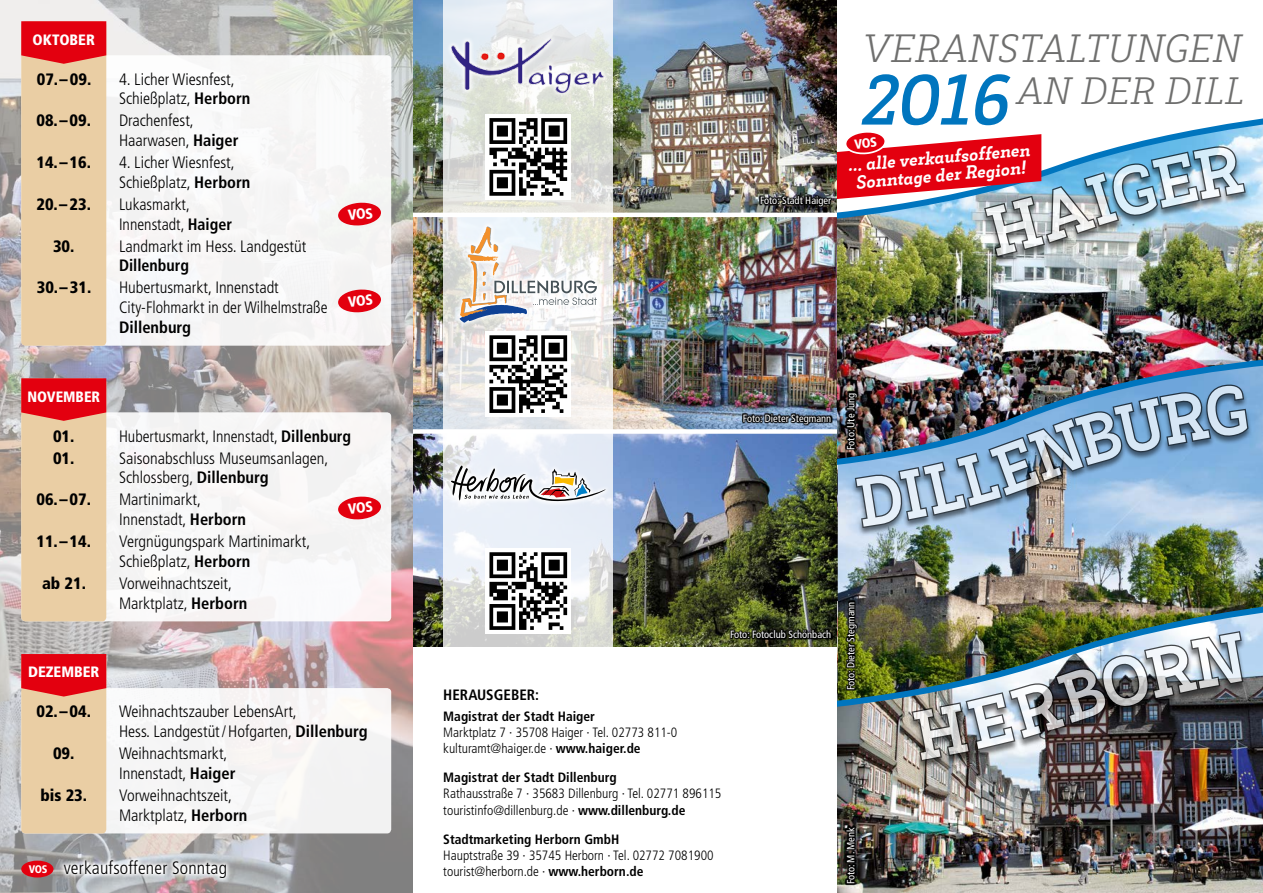
<style>
.page{position:relative;width:1263px;height:893px;background:#fff}
.page>*{position:absolute;margin:0;border:0;box-sizing:border-box;transform-origin:0 0}
.t1{font:italic 300 37.8px "Decour";color:#6f6f6e}
.t2{font:italic 300 36.45px "Decour";color:#6f6f6e}
.t3{font:italic 900 18px/18px "Decour";color:#fff;text-align:center}
.t4{font:300 condensed 18px "Frutiger";letter-spacing:.01em;color:#000}
.t5{font:300 condensed 16.5px/19.8px "Frutiger";color:#000}
.t6{font:900 condensed 16.5px "Frutiger";color:#000}
.t7{font:700 condensed 16.5px "Frutiger";color:#000}
.t8{font:900 condensed 15px "Frutiger";color:#fff}
.t9{font:700 condensed 15px "Frutiger";color:#000}
.t10{font:300 condensed 13.5px/16.2px "Frutiger";color:#000}
.t11{font:700 condensed 13.5px "Frutiger";color:#000}
.t12{font:condensed 10.5px "Frutiger";color:#fff}
.s1{font-weight:700}
.s2{font-weight:900;font-size:10.95px;color:#fff}
.s3{font-weight:700;font-size:67.95px;color:#0075be}
</style>
<div class="page">
<img style="left:412px;top:0;width:426px;height:213px">
<img style="left:412px;top:434px;width:426px;height:212px">
<img style="left:412px;top:218px;width:426px;height:211px">
<div style="left:391px;top:213px;width:468px;height:221px;border:4px solid #fff"></div>
<img style="left:0;top:0;width:412px;height:893px">
<img style="left:838px;top:717px;width:425px;height:176px">
<img style="left:838px;top:229px;width:425px;height:120px">
<img style="left:838px;top:349px;width:425px;height:368px">
<div style="left:907px;top:631px;width:340px;height:139px;background:#000;opacity:.75"></div>
<svg style="left:1188px;top:118px;width:75px;height:111px"></svg>
<div style="left:979px;top:146px;width:270px;height:120px;background:#000;opacity:.75"></div>
<div style="left:850px;top:384px;width:403px;height:153px;background:#000;opacity:.75"></div>
<div style="left:21px;top:688px;width:370px;height:145px;background:#f6f5f5;border-radius:4px"></div>
<div style="left:21px;top:654px;width:85px;height:179px;background:#eacea4;border-radius:4px"></div>
<svg style="left:21px;top:654px;width:85px;height:42px"></svg>
<div style="left:21px;top:412px;width:370px;height:209px;background:#f7f6f6;border-radius:4px"></div>
<div style="left:21px;top:378px;width:85px;height:243px;background:#eacea4;border-radius:4px"></div>
<svg style="left:21px;top:378px;width:85px;height:43px"></svg>
<svg style="left:443px;top:0;width:170px;height:647px"></svg>
<svg style="left:454px;top:221px;width:148px;height:107px"></svg>
<svg style="left:460px;top:226px;width:137px;height:97px"></svg>
<svg style="left:445px;top:460px;width:166px;height:47px;fill:#eaeff8"></svg>
<svg style="left:451px;top:466px;width:155px;height:36px"></svg>
<div style="left:486px;top:549px;width:85px;height:85px;background:#fff"></div>
<svg style="left:489px;top:552px;width:78px;height:78px"></svg>
<div style="left:486px;top:332px;width:85px;height:85px;background:#fff"></div>
<svg style="left:489px;top:335px;width:78px;height:78px"></svg>
<div style="left:486px;top:114px;width:85px;height:85px;background:#fff"></div>
<svg style="left:489px;top:118px;width:78px;height:78px"></svg>
<svg style="left:742px;top:413px;width:91px;height:13px"></svg>
<svg style="left:759px;top:195px;width:74px;height:13px"></svg>
<svg style="left:845px;top:600px;width:13px;height:91px"></svg>
<svg style="left:845px;top:390px;width:8px;height:60px"></svg>
<svg style="left:844px;top:824px;width:12px;height:61px"></svg>
<svg style="left:729px;top:628px;width:103px;height:12px"></svg>
<svg style="left:446px;top:34px;width:163px;height:64px"></svg>
<img style="left:447px;top:29px;width:170px;height:68px">
<div style="left:21px;top:55px;width:370px;height:291px;background:#f7f6f6;border-radius:4px"></div>
<div style="left:21px;top:21px;width:85px;height:325px;background:#eacea4;border-radius:4px"></div>
<svg style="left:21px;top:21px;width:85px;height:43px"></svg>
<div style="left:21px;top:861px;width:33px;height:16px;background:#e3000f;border-radius:50%"></div>
<svg style="left:59px;top:855px;width:172px;height:28px"></svg>
<img style="left:910px;top:630px;width:337px;height:133px">
<img style="left:853px;top:383px;width:397px;height:147px">
<svg style="left:338px;top:496px;width:43px;height:24px"></svg>
<img style="left:838px;top:131px;width:409px;height:128px">
<svg style="left:338px;top:202px;width:43px;height:24px"></svg>
<svg style="left:338px;top:289px;width:43px;height:24px"></svg>
<p class="t8" style="left:33px;top:30px;width:64px">OKTOBER</p>
<p class="t6" style="left:37px;top:69px;width:56px">07.–09.</p>
<p class="t5" style="left:119px;top:69px;width:133px">4. Licher Wiesnfest,<br>Schießplatz, <span class="s1">Herborn</span></p>
<p class="t6" style="left:36px;top:111px;width:56px">08.–09.</p>
<p class="t5" style="left:119px;top:111px;width:121px">Drachenfest,<br>Haarwasen, <span class="s1">Haiger</span></p>
<p class="t6" style="left:36px;top:152px;width:56px">14.–16.</p>
<p class="t5" style="left:119px;top:153px;width:133px">4. Licher Wiesnfest,<br>Schießplatz, <span class="s1">Herborn</span></p>
<p class="t6" style="left:36px;top:194px;width:56px">20.–23.</p>
<p class="t5" style="left:119px;top:194px;width:114px">Lukasmarkt,<br>Innenstadt, <span class="s1">Haiger</span></p>
<p class="t6" style="left:53px;top:236px;width:23px">30.</p>
<p class="t5" style="left:119px;top:236px;width:189px">Landmarkt im Hess. Landgestüt</p>
<p class="t7" style="left:119px;top:256px;width:71px">Dillenburg</p>
<p class="t6" style="left:37px;top:278px;width:56px">30.–31.</p>
<p class="t5" style="left:119px;top:278px;width:210px">Hubertusmarkt, Innenstadt<br>City-Flohmarkt in der Wilhelmstraße</p>
<p class="t7" style="left:119px;top:317px;width:74px">Dillenburg</p>
<p class="t8" style="left:27px;top:387px;width:74px">NOVEMBER</p>
<p class="t6" style="left:53px;top:426px;width:23px">01.</p>
<p class="t5" style="left:119px;top:426px;width:233px">Hubertusmarkt, Innenstadt, <span class="s1">Dillenburg</span></p>
<p class="t6" style="left:53px;top:448px;width:23px">01.</p>
<p class="t5" style="left:119px;top:448px;width:211px">Saisonabschluss Museumsanlagen,<br>Schlossberg, <span class="s1">Dillenburg</span></p>
<p class="t6" style="left:36px;top:490px;width:56px">06.–07.</p>
<p class="t5" style="left:119px;top:490px;width:129px">Martinimarkt,<br>Innenstadt, <span class="s1">Herborn</span></p>
<p class="t6" style="left:36px;top:531px;width:56px">11.–14.</p>
<p class="t5" style="left:119px;top:532px;width:193px">Vergnügungspark Martinimarkt,<br>Schießplatz, <span class="s1">Herborn</span></p>
<p class="t6" style="left:42px;top:573px;width:46px">ab 21.</p>
<p class="t5" style="left:119px;top:573px;width:130px">Vorweihnachtszeit,<br>Marktplatz, <span class="s1">Herborn</span></p>
<p class="t8" style="left:28px;top:663px;width:73px">DEZEMBER</p>
<p class="t6" style="left:36px;top:702px;width:56px">02.–04.</p>
<p class="t5" style="left:119px;top:702px;width:250px">Weihnachtszauber LebensArt,<br>Hess. Landgestüt/Hofgarten, <span class="s1">Dillenburg</span></p>
<p class="t6" style="left:53px;top:743px;width:23px">09.</p>
<p class="t5" style="left:119px;top:744px;width:118px">Weihnachtsmarkt,<br>Innenstadt, <span class="s1">Haiger</span></p>
<p class="t6" style="left:40px;top:785px;width:48px">bis 23.</p>
<p class="t5" style="left:119px;top:785px;width:130px">Vorweihnachtszeit,<br>Marktplatz, <span class="s1">Herborn</span></p>
<p class="t4" style="left:29px;top:858px;width:200px"><span class="s2">VOS</span> verkaufsoffener Sonntag</p>
<p class="t12" style="left:760px;top:194px;width:73px">Foto: Stadt Haiger</p>
<h1 class="t1" style="left:861px;top:26px;width:380px">VERANSTALTUNGEN</h1>
<h2 class="t2" style="left:858px;top:69px;width:386px"><span class="s3">2016</span> AN DER DILL</h2>
<p class="t3" style="left:847px;top:156px;width:184px;rotate:-5deg">... alle verkaufsoffenen<br>Sonntage der Region!</p>
<p class="t12" style="left:743px;top:412px;width:90px">Foto: Dieter Stegmann</p>
<p class="t12" style="left:845px;top:450px;width:58px;rotate:-90deg">Foto: Ute Jung</p>
<p class="t12" style="left:730px;top:628px;width:103px">Foto: Fotoclub Schönbach</p>
<p class="t9" style="left:443px;top:686px;width:97px">HERAUSGEBER:</p>
<p class="t11" style="left:443px;top:708px;width:153px">Magistrat der Stadt Haiger</p>
<p class="t10" style="left:443px;top:724px;width:236px">Marktplatz 7 · 35708 Haiger · Tel. 02773 811-0 kulturamt@haiger.de · <span class="s1">www.haiger.de</span></p>
<p class="t11" style="left:443px;top:769px;width:175px">Magistrat der Stadt Dillenburg</p>
<p class="t10" style="left:443px;top:786px;width:280px">Rathausstraße 7 · 35683 Dillenburg · Tel. 02771 896115 touristinfo@dillenburg.de · <span class="s1">www.dillenburg.de</span></p>
<p class="t11" style="left:443px;top:831px;width:177px">Stadtmarketing Herborn GmbH</p>
<p class="t10" style="left:443px;top:847px;width:272px">Hauptstraße 39 · 35745 Herborn · Tel. 02772 7081900 tourist@herborn.de · <span class="s1">www.herborn.de</span></p>
<p class="t12" style="left:845px;top:690px;width:90px;rotate:-90deg">Foto: Dieter Stegmann</p>
<p class="t12" style="left:845px;top:884px;width:59px;rotate:-90deg">Foto: M. Menk</p>
</div>
